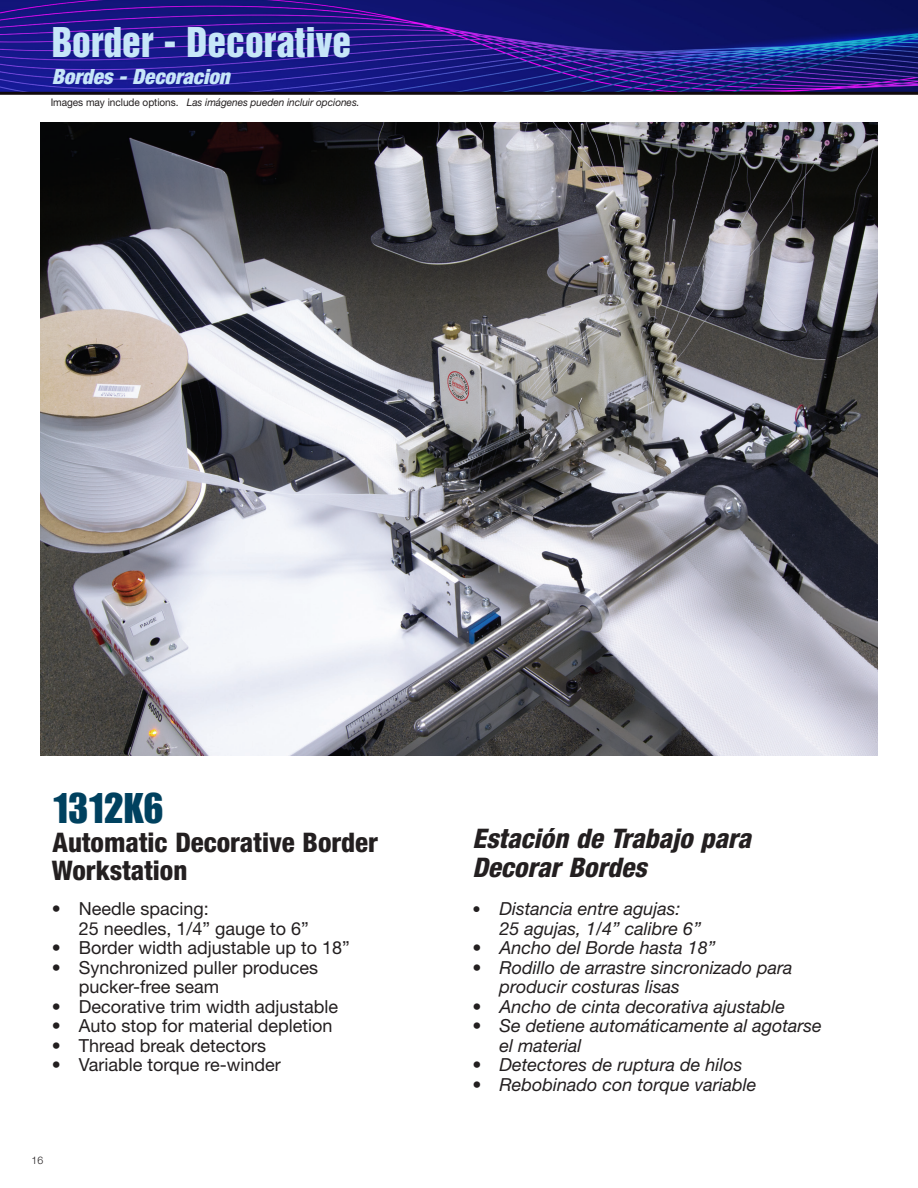
<style>
.page{position:relative;width:918px;height:1188px;background:#fff}
.page>*{position:absolute;margin:0;border:0;box-sizing:border-box;transform-origin:0 0}
.Head_01{font:42px "Impact LT Std";color:#00415f}
.t1{font:37.5px "Helvetica Inserat LT Std";color:#c6e6f8}
.Head_01-2{font:800 condensed 27px/28.5px "Helvetica Neue LT Std";color:#231f20}
.t2{font:italic 800 condensed 27px/28.5px "Helvetica Neue LT Std";color:#231f20}
.t3{font:italic 900 condensed 21px "Helvetica Neue LT Std";color:#c6e6f8}
.t4{font:italic 18px/19.5px "Helvetica Neue LT Std";color:#231f20}
.t5{font:18px/19.5px "Helvetica Neue LT Std";color:#231f20}
.t6{font:italic 10.5px "Helvetica Neue LT Std";letter-spacing:-.005em;color:#231f20;scale:.96 1}
.t7{font:300 10.5px "Helvetica Neue LT Std";color:#231f20}
.s1{font-style:normal}
.s2{font-style:normal;font-size:16.5px}
</style>
<div class="page">
<img style="left:0;top:0;width:918px;height:92px">
<hr style="left:0;top:92px;width:918px;height:3px;background:#110a0c">
<img style="left:40px;top:122px;width:838px;height:634px">
<p class="t1" style="left:52px;top:20px;width:301px">Border - Decorative</p>
<p class="t3" style="left:52px;top:64px;width:180px">Bordes - Decoracion</p>
<p class="t6" style="left:51px;top:95px;width:323px"><span class="s1">Images may include options.</span> Las imágenes pueden incluir opciones.</p>
<p class="Head_01" style="left:53px;top:784px;width:113px">1312K6</p>
<p class="Head_01-2" style="left:52px;top:827px;width:328px">Automatic Decorative Border<br>Workstation</p>
<p class="t5" style="left:79px;top:899px;width:232px;text-indent:-27px">• Needle spacing:<br>25 needles, 1/4” gauge to 6”</p>
<p class="t5" style="left:52px;top:938px;width:300px">• Border width adjustable up to 18”</p>
<p class="t5" style="left:79px;top:957px;width:241px;text-indent:-27px">• Synchronized puller produces pucker-free seam</p>
<p class="t5" style="left:52px;top:996px;width:288px">• Decorative trim width adjustable</p>
<p class="t5" style="left:52px;top:1016px;width:282px">• Auto stop for material depletion</p>
<p class="t5" style="left:52px;top:1035px;width:216px">• Thread break detectors</p>
<p class="t5" style="left:52px;top:1055px;width:231px">• Variable torque re-winder</p>
<p class="t7" style="left:32px;top:1154px;width:13px">16</p>
<p class="t2" style="left:472px;top:825px;width:280px">Estación de Trabajo para<br>Decorar Bordes</p>
<p class="t4" style="left:500px;top:899px;width:203px;text-indent:-27px"><span class="s2">•</span> Distancia entre agujas:<br>25 agujas, 1/4” calibre 6”</p>
<p class="t4" style="left:472px;top:938px;width:245px">• Ancho del Borde hasta 18”</p>
<p class="t4" style="left:500px;top:957px;width:295px;text-indent:-27px">• Rodillo de arrastre sincronizado para producir costuras lisas</p>
<p class="t4" style="left:472px;top:996px;width:314px">• Ancho de cinta decorativa ajustable</p>
<p class="t4" style="left:500px;top:1016px;width:324px;text-indent:-27px">• Se detiene automáticamente al agotarse el material</p>
<p class="t4" style="left:472px;top:1055px;width:272px">• Detectores de ruptura de hilos</p>
<p class="t4" style="left:472px;top:1074px;width:286px">• Rebobinado con torque variable</p>
</div>
